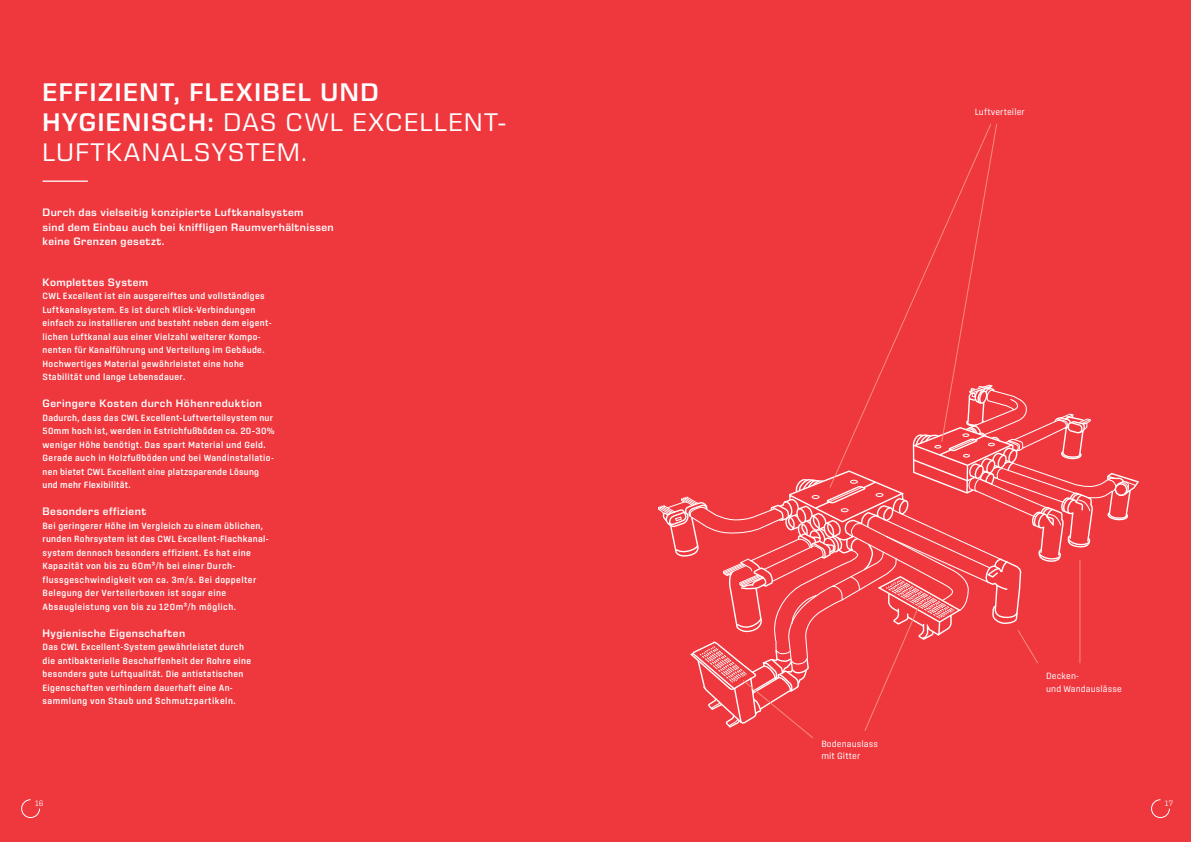
<style>
.page{position:relative;width:1191px;height:842px;background:#ef373e}
.page>*{position:absolute;margin:0;border:0;box-sizing:border-box;transform-origin:0 0}
.t1{font:600 26px/30px "Eurostile Next LT Pro";letter-spacing:.06em;color:#fff}
.t2{font:600 11px/14.5px "Eurostile Next LT Pro";letter-spacing:.04em;color:#fff}
.t3{font:500 9.2px/13.5px "Center";letter-spacing:.035em;color:#fff}
.t4{font:9.2px/12.5px "Center";letter-spacing:.01em;color:#fff}
.t5{font:300 8px "Center";color:#fff}
.s1{font-weight:400}
</style>
<div class="page">
<svg style="left:658px;top:123px;width:481px;height:615px"></svg>
<hr style="left:43px;top:181px;width:45px;height:1px;background:#fff">
<svg style="left:1151px;top:799px;width:18px;height:19px"></svg>
<svg style="left:21px;top:799px;width:19px;height:19px"></svg>
<h1 class="t1" style="left:43px;top:77px;width:466px">EFFIZIENT, FLEXIBEL UND<br>HYGIENISCH: <span class="s1">DAS CWL EXCELLENT-<br>LUFTKANALSYSTEM.</span></h1>
<p class="t2" style="left:43px;top:205px;width:293px">Durch das vielseitig konzipierte Luftkanalsystem<br>sind dem Einbau auch bei kniffligen Raumverhältnissen keine Grenzen gesetzt.</p>
<p class="t2" style="left:43px;top:275px;width:107px">Komplettes System</p>
<p class="t3" style="left:43px;top:289px;width:231px">CWL Excellent ist ein ausgereiftes und vollständiges Luftkanalsystem. Es ist durch Klick-Verbindungen einfach zu installieren und besteht neben dem eigent&shy;lichen Luftkanal aus einer Vielzahl weiterer Kompo&shy;nenten für Kanalführung und Verteilung im Gebäude.<br>Hochwertiges Material gewährleistet eine hohe Stabilität und lange Lebensdauer.</p>
<p class="t2" style="left:43px;top:396px;width:221px">Geringere Kosten durch Höhenreduktion</p>
<p class="t3" style="left:43px;top:411px;width:234px">Dadurch, dass das CWL Excellent-Luftverteilsystem nur 50mm hoch ist, werden in Estrichfußböden ca. 20–30% weniger Höhe benötigt. Das spart Material und Geld.<br>Gerade auch in Holzfußböden und bei Wandinstallatio&shy;nen bietet CWL Excellent eine platzsparende Lösung und mehr Flexibilität.</p>
<p class="t2" style="left:43px;top:504px;width:105px">Besonders effizient</p>
<p class="t3" style="left:43px;top:519px;width:228px">Bei geringerer Höhe im Vergleich zu einem üblichen, runden Rohrsystem ist das CWL Excellent-Flachkanal&shy;system dennoch besonders effizient. Es hat eine Kapazität von bis zu 60m³/h bei einer Durch&shy;flussgeschwindigkeit von ca. 3m/s. Bei doppelter Belegung der Verteilerboxen ist sogar eine Absaugleistung von bis zu 120m³/h möglich.</p>
<p class="t2" style="left:43px;top:626px;width:144px">Hygienische Eigenschaften</p>
<p class="t3" style="left:43px;top:640px;width:210px">Das CWL Excellent-System gewährleistet durch die antibakterielle Beschaffenheit der Rohre eine besonders gute Luftqualität. Die antistatischen Eigenschaften verhindern dauerhaft eine An&shy;sammlung von Staub und Schmutzpartikeln.</p>
<p class="t4" style="left:974px;top:106px;width:52px">Luftverteiler</p>
<p class="t4" style="left:821px;top:737px;width:58px">Bodenauslass mit Gitter</p>
<p class="t4" style="left:1046px;top:670px;width:77px">Decken-<br>und Wandauslässe</p>
<p class="t5" style="left:35px;top:798px;width:10px">16</p>
<p class="t5" style="left:1164px;top:798px;width:10px">17</p>
</div>
